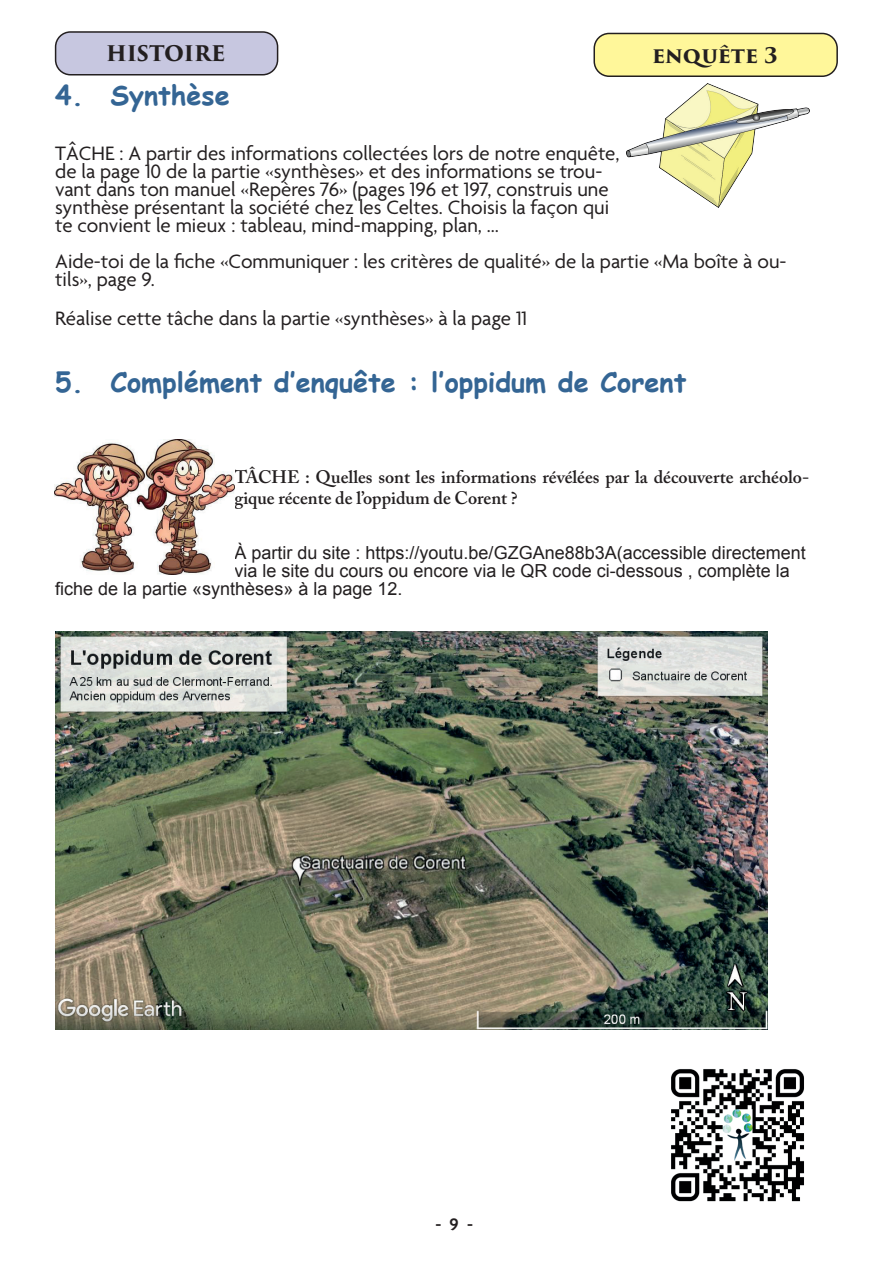
<style>
.page{position:relative;width:893px;height:1263px;background:#fff}
.page>*{position:absolute;margin:0;border:0;box-sizing:border-box;transform-origin:0 0}
.t1{font:700 27px "Comic Sans MS";color:#346594}
.t2{font:21px/18px "Agenda";color:#231f20}
.t3{font:700 21px "Trajan Pro 3";letter-spacing:-.005em;color:#231f20}
.t4{font:18px "Arial";color:#231f20}
.t5{font:600 18px/21.6px "Adobe Caslon Pro";color:#231f20}
.t6{font:600 18px "Agenda";color:#231f20}
</style>
<div class="page">
<div style="left:56px;top:32px;width:222px;height:43px;background:#c7c7e0;border-radius:15px"></div>
<div style="left:55px;top:31px;width:223px;height:44px;border:2px solid #231f20;border-radius:15px"></div>
<div style="left:594px;top:33px;width:243px;height:43px;background:#fff79a;border-radius:15px"></div>
<div style="left:593px;top:33px;width:245px;height:44px;border:2px solid #231f20;border-radius:15px"></div>
<img style="left:627px;top:83px;width:182px;height:125px">
<img style="left:671px;top:1069px;width:133px;height:133px">
<img style="left:55px;top:631px;width:713px;height:398px">
<img style="left:54px;top:440px;width:180px;height:135px">
<p class="t3" style="left:106px;top:38px;width:121px">HISTOIRE</p>
<p class="t3" style="left:652px;top:40px;width:127px">enquête 3</p>
<p class="t1" style="left:55px;top:75px;width:176px">4. Synthèse</p>
<p class="t2" style="left:55px;top:145px;width:566px">TÂCHE : A partir des informations collectées lors de notre enquête, de la page 10 de la partie «synthèses» et des informations se trou&shy;vant dans ton manuel «Repères 76» (pages 196 et 197, construis une synthèse présentant la société chez les Celtes. Choisis la façon qui te convient le mieux : tableau, mind-mapping, plan, …</p>
<p class="t2" style="left:55px;top:253px;width:733px">Aide-toi de la fiche «Communiquer : les critères de qualité» de la partie «Ma boîte à ou&shy;tils», page 9.</p>
<p class="t2" style="left:55px;top:311px;width:473px">Réalise cette tâche dans la partie «synthèses» à la page 11</p>
<p class="t1" style="left:55px;top:362px;width:633px">5. Complément d’enquête : l’oppidum de Corent</p>
<p class="t5" style="left:234px;top:466px;width:576px">TÂCHE : Quelles sont les informations révélées par la découverte archéolo&shy;gique récente de l’oppidum de Corent ?</p>
<p class="t4" style="left:234px;top:541px;width:573px">À partir du site : https://youtu.be/GZGAne88b3A(accessible directement</p>
<p class="t4" style="left:234px;top:559px;width:557px">via le site du cours ou encore via le QR code ci-dessous , complète la</p>
<p class="t4" style="left:55px;top:577px;width:349px">fiche de la partie «synthèses» à la page 12.</p>
<p class="t6" style="left:435px;top:1215px;width:39px">- 9 -</p>
</div>
